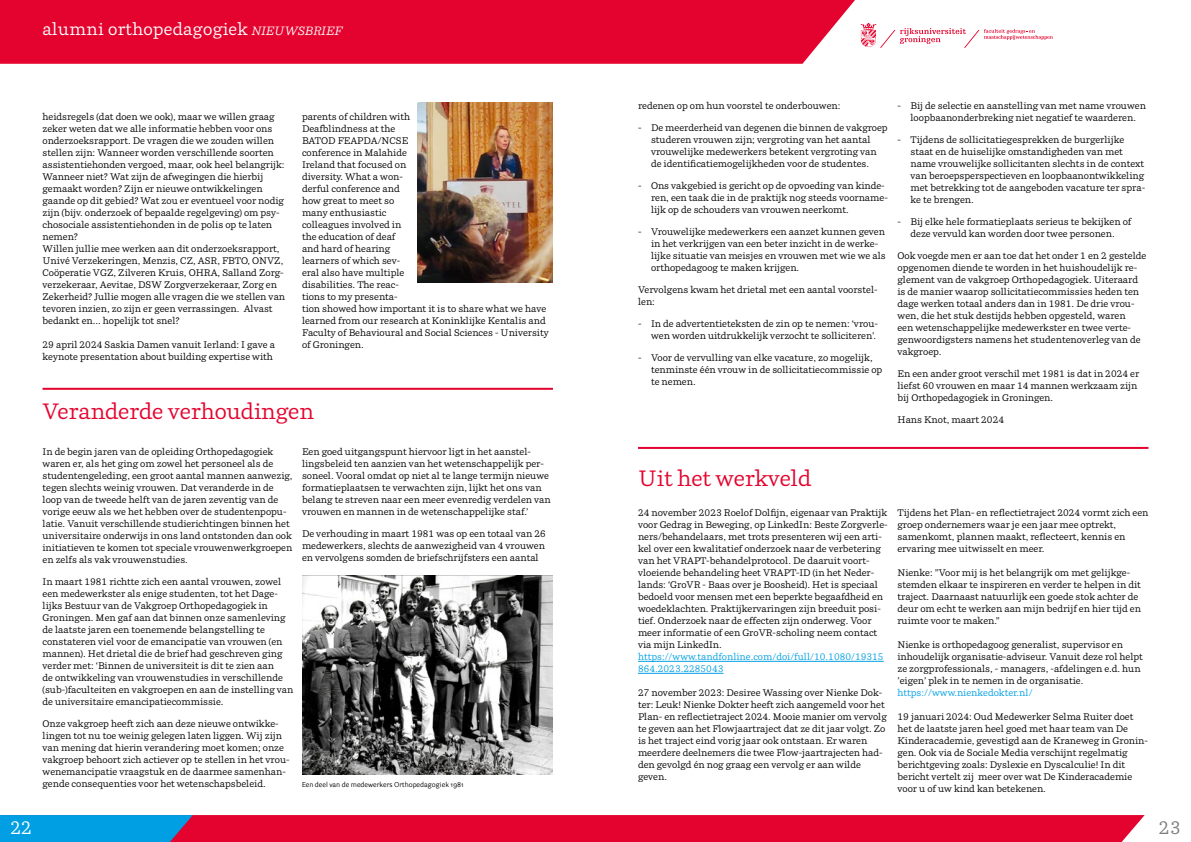
<style>
.page{position:relative;width:1191px;height:842px;background:#fff}
.page>*{position:absolute;margin:0;border:0;box-sizing:border-box;transform-origin:0 0}
.t1{font:22px "Parry";color:#e4032e}
.t2{font:18px "Parry";color:#fff}
.t3{font:18px "Parry";color:#7c7b7b}
.t4{font:17px "Parry";letter-spacing:.02em;color:#fff}
.t5{font:9.5px/12px "Parry";color:#000}
.t6{font:9.5px/12px "Parry";color:#009fe3}
.t7{font:7px "Parry Grotesque";color:#000}
.s1{font-style:italic;font-size:11.9px}
</style>
<div class="page">
<svg style="left:0;top:815px;width:1144px;height:27px;background:#c01e4d"></svg>
<div style="left:0;top:0;width:855px;height:64px;background:#e4032e"></div>
<svg style="left:860px;top:23px;width:193px;height:25px"></svg>
<img style="left:417px;top:102px;width:136px;height:181px">
<img style="left:302px;top:575px;width:251px;height:199px">
<hr style="left:43px;top:388px;width:510px;height:2px;background:#e4032e">
<hr style="left:638px;top:447px;width:510px;height:2px;background:#e4032e">
<hr style="left:638px;top:661px;width:245px;height:1px;background:#009fe3">
<hr style="left:638px;top:673px;width:85px;height:1px;background:#009fe3">
<h3 class="t4" style="left:43px;top:19px;width:301px">alumni orthopedagogiek <span class="s1">NIEUWSBRIEF</span></h3>
<p class="t5" style="left:43px;top:110px;width:244px">heidsregels (dat doen we ook), maar we willen graag zeker weten dat we alle informatie hebben voor ons onderzoeksrapport. De vragen die we zouden willen stellen zijn: Wanneer worden verschillende soorten assistentiehonden vergoed, maar, ook heel belangrijk:<br>Wanneer niet? Wat zijn de afwegingen die hierbij gemaakt worden? Zijn er nieuwe ontwikkelingen gaande op dit gebied? Wat zou er eventueel voor nodig zijn (bijv. onderzoek of bepaalde regelgeving) om psy&shy;chosociale assistentiehonden in de polis op te laten nemen?<br>Willen jullie mee werken aan dit onderzoeksrapport, Univé Verzekeringen, Menzis, CZ, ASR, FBTO, ONVZ, Coöperatie VGZ, Zilveren Kruis, OHRA, Salland Zorg&shy;verzekeraar, Aevitae, DSW Zorgverzekeraar, Zorg en Zekerheid? Jullie mogen alle vragen die we stellen van tevoren inzien, zo zijn er geen verrassingen. Alvast bedankt en... hopelijk tot snel?</p>
<p class="t5" style="left:43px;top:338px;width:234px">29 april 2024 Saskia Damen vanuit Ierland: I gave a keynote presentation about building expertise with</p>
<p class="t5" style="left:302px;top:110px;width:248px">parents of children with<br>Deafblindness at the<br>BATOD FEAPDA/NCSE<br>conference in Malahide<br>Ireland that focused on<br>diversity. What a won-<br>derful conference and<br>how great to meet so<br>many enthusiastic<br>colleagues involved in<br>the education of deaf<br>and hard of hearing<br>learners of which sev-<br>eral also have multiple<br>disabilities. The reac-<br>tions to my presenta-<br>tion showed how important it is to share what we have learned from our research at Koninklijke Kentalis and<br>Faculty of Behavioural and Social Sciences - University of Groningen.</p>
<h1 class="t1" style="left:43px;top:398px;width:273px">Veranderde verhoudingen</h1>
<p class="t5" style="left:43px;top:445px;width:251px">In de begin jaren van de opleiding Orthopedagogiek waren er, als het ging om zowel het personeel als de studentengeleding, een groot aantal mannen aanwezig, tegen slechts weinig vrouwen. Dat veranderde in de loop van de tweede helft van de jaren zeventig van de vorige eeuw als we het hebben over de studentenpopu&shy;latie. Vanuit verschillende studierichtingen binnen het universitaire onderwijs in ons land ontstonden dan ook initiatieven te komen tot speciale vrouwenwerkgroepen en zelfs als vak vrouwenstudies.</p>
<p class="t5" style="left:43px;top:575px;width:252px">In maart 1981 richtte zich een aantal vrouwen, zowel een medewerkster als enige studenten, tot het Dage&shy;lijks Bestuur van de Vakgroep Orthopedagogiek in Groningen. Men gaf aan dat binnen onze samenleving de laatste jaren een toenemende belangstelling te constateren viel voor de emancipatie van vrouwen (en mannen). Het drietal die de brief had geschreven ging verder met: ‘Binnen de universiteit is dit te zien aan<br>de ontwikkeling van vrouwenstudies in verschillende (sub-)faculteiten en vakgroepen en aan de instelling van de universitaire emancipatiecommissie.</p>
<p class="t5" style="left:43px;top:717px;width:248px">Onze vakgroep heeft zich aan deze nieuwe ontwikke&shy;lingen tot nu toe weinig gelegen laten liggen. Wij zijn van mening dat hierin verandering moet komen; onze vakgroep behoort zich actiever op te stellen in het vrou&shy;wenemancipatie vraagstuk en de daarmee samenhan&shy;gende consequenties voor het wetenschapsbeleid.</p>
<p class="t5" style="left:302px;top:445px;width:250px">Een goed uitgangspunt hiervoor ligt in het aanstel&shy;lingsbeleid ten aanzien van het wetenschappelijk per&shy;soneel. Vooral omdat op niet al te lange termijn nieuwe formatieplaatsen te verwachten zijn, lijkt het ons van belang te streven naar een meer evenredig verdelen van vrouwen en mannen in de wetenschappelijke staf.’</p>
<p class="t5" style="left:302px;top:527px;width:245px;text-align:justify">De verhouding in maart 1981 was op een totaal van 26 medewerkers, slechts de aanwezigheid van 4 vrouwen en vervolgens somden de briefschrijfsters een aantal</p>
<p class="t7" style="left:302px;top:780px;width:163px">Een deel van de medewerkers Orthopedagogiek 1981</p>
<p class="t5" style="left:638px;top:100px;width:204px">redenen op om hun voorstel te onderbouwen:</p>
<p class="t5" style="left:638px;top:122px;width:251px;text-align:center">- De meerderheid van degenen die binnen de vakgroep studeren vrouwen zijn; vergroting van het aantal vrouwelijke medewerkers betekent vergroting van<br>de identificatiemogelijkheden voor de studentes.</p>
<p class="t5" style="left:651px;top:180px;width:238px;text-indent:-13px">- Ons vakgebied is gericht op de opvoeding van kinde&shy;ren, een taak die in de praktijk nog steeds voorname&shy;lijk op de schouders van vrouwen neerkomt.</p>
<p class="t5" style="left:651px;top:226px;width:236px;text-indent:-13px">- Vrouwelijke medewerkers een aanzet kunnen geven in het verkrijgen van een beter inzicht in de werke&shy;lijke situatie van meisjes en vrouwen met wie we als orthopedagoog te maken krijgen.</p>
<p class="t5" style="left:638px;top:284px;width:241px">Vervolgens kwam het drietal met een aantal voorstel&shy;len:</p>
<p class="t5" style="left:638px;top:318px;width:241px;text-align:right">- In de advertentieteksten de zin op te nemen: ‘vrou&shy;wen worden uitdrukkelijk verzocht te solliciteren’.</p>
<p class="t5" style="left:651px;top:352px;width:233px;text-indent:-13px">- Voor de vervulling van elke vacature, zo mogelijk, tenminste één vrouw in de sollicitatiecommissie op te nemen.</p>
<p class="t5" style="left:897px;top:100px;width:250px;text-align:center">- Bij de selectie en aanstelling van met name vrouwen loopbaanonderbreking niet negatief te waarderen.</p>
<p class="t5" style="left:910px;top:134px;width:236px;text-indent:-13px">- Tijdens de sollicitatiegesprekken de burgerlijke staat en de huiselijke omstandigheden van met name vrouwelijke sollicitanten slechts in de context van beroepsperspectieven en loopbaanontwikkeling met betrekking tot de aangeboden vacature ter spra&shy;ke te brengen.</p>
<p class="t5" style="left:897px;top:216px;width:235px;text-align:center">- Bij elke hele formatieplaats serieus te bekijken of deze vervuld kan worden door twee personen.</p>
<p class="t5" style="left:897px;top:250px;width:250px">Ook voegde men er aan toe dat het onder 1 en 2 gestelde opgenomen diende te worden in het huishoudelijk re&shy;glement van de vakgroep Orthopedagogiek. Uiteraard is de manier waarop sollicitatiecommissies heden ten dage werken totaal anders dan in 1981. De drie vrou&shy;wen, die het stuk destijds hebben opgesteld, waren<br>een wetenschappelijke medewerkster en twee verte&shy;genwoordigsters namens het studentenoverleg van de vakgroep.</p>
<p class="t5" style="left:897px;top:368px;width:243px">En een ander groot verschil met 1981 is dat in 2024 er liefst 60 vrouwen en maar 14 mannen werkzaam zijn bij Orthopedagogiek in Groningen.</p>
<p class="t5" style="left:897px;top:414px;width:108px">Hans Knot, maart 2024</p>
<h1 class="t1" style="left:638px;top:465px;width:175px">Uit het werkveld</h1>
<p class="t5" style="left:638px;top:506px;width:251px">24 november 2023 Roelof Dolfijn, eigenaar van Praktijk voor Gedrag in Beweging, op LinkedIn: Beste Zorgverle&shy;ners/behandelaars, met trots presenteren wij een arti&shy;kel over een kwalitatief onderzoek naar de verbetering van het VRAPT-behandelprotocol. De daaruit voort&shy;vloeiende behandeling heet VRAPT-ID (in het Neder&shy;lands: ‘GroVR - Baas over je Boosheid). Het is speciaal bedoeld voor mensen met een beperkte begaafdheid en woedeklachten. Praktijkervaringen zijn breeduit posi&shy;tief. Onderzoek naar de effecten zijn onderweg. Voor meer informatie of een GroVR-scholing neem contact via mijn LinkedIn.</p>
<p class="t6" style="left:638px;top:650px;width:247px">https://www.tandfonline.com/doi/full/10.1080/19315<br>864.2023.2285043</p>
<p class="t5" style="left:638px;top:686px;width:250px">27 november 2023: Desiree Wassing over Nienke Dok&shy;ter: Leuk! Nienke Dokter heeft zich aangemeld voor het Plan- en reflectietraject 2024. Mooie manier om vervolg te geven aan het Flowjaartraject dat ze dit jaar volgt. Zo is het traject eind vorig jaar ook ontstaan. Er waren meerdere deelnemers die twee Flow-jaartrajecten had&shy;den gevolgd én nog graag een vervolg er aan wilde geven.</p>
<p class="t5" style="left:897px;top:506px;width:252px">Tijdens het Plan- en reflectietraject 2024 vormt zich een groep ondernemers waar je een jaar mee optrekt, samenkomt, plannen maakt, reflecteert, kennis en ervaring mee uitwisselt en meer.</p>
<p class="t5" style="left:897px;top:566px;width:245px">Nienke: ”Voor mij is het belangrijk om met gelijkge&shy;stemden elkaar te inspireren en verder te helpen in dit traject. Daarnaast natuurlijk een goede stok achter de deur om echt te werken aan mijn bedrijf en hier tijd en ruimte voor te maken.”</p>
<p class="t5" style="left:897px;top:638px;width:247px">Nienke is orthopedagoog generalist, supervisor en inhoudelijk organisatie-adviseur. Vanuit deze rol helpt ze zorgprofessionals, - managers, -afdelingen e.d. hun ’eigen’ plek in te nemen in de organisatie.</p>
<p class="t6" style="left:897px;top:686px;width:137px">https://www.nienkedokter.nl/</p>
<p class="t5" style="left:897px;top:710px;width:252px">19 januari 2024: Oud Medewerker Selma Ruiter doet het de laatste jaren heel goed met haar team van De Kinderacademie, gevestigd aan de Kraneweg in Gronin&shy;gen. Ook via de Sociale Media verschijnt regelmatig berichtgeving zoals: Dyslexie en Dyscalculie! In dit bericht vertelt zij meer over wat De Kinderacademie voor u of uw kind kan betekenen.</p>
<h2 class="t2" style="left:10px;top:816px;width:23px">22</h2>
<h2 class="t3" style="left:1158px;top:816px;width:23px">23</h2>
</div>
